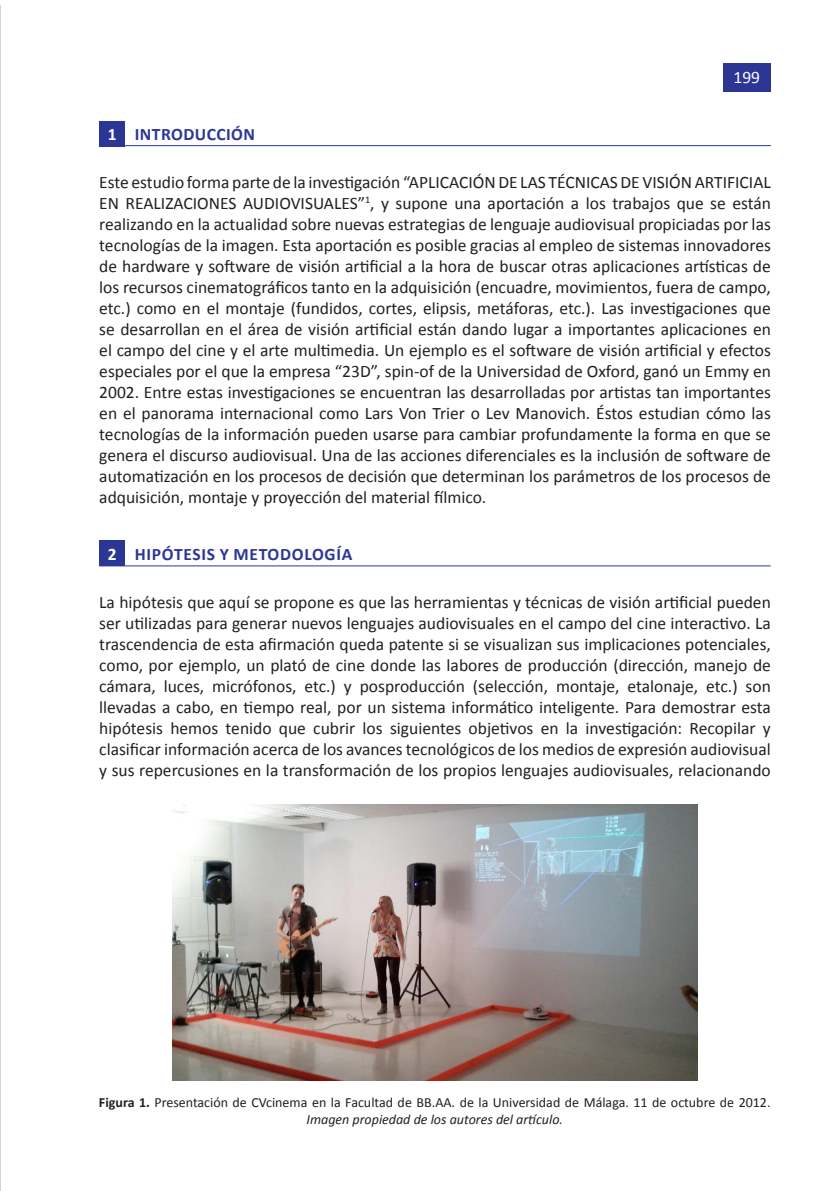
<style>
.page{position:relative;width:834px;height:1191px;background:#fff}
.page>*{position:absolute;margin:0;border:0;box-sizing:border-box;transform-origin:0 0}
.t1{font:17.5px/21px "Calibri";color:#231f20;text-align:justify}
.Apartados_cuerpo_de{font:700 17.5px "Calibri";letter-spacing:.03em;color:#2c3795}
.t2{font:17.5px "Calibri";color:#fff}
.Cuerpo_de_texto{font:700 17.5px "Calibri";color:#fff}
.t3{font:14px/16.8px "Calibri";color:#231f20;text-align:center}
.s1{color:#fff}
.s2{font-weight:700}
.s3{font-style:italic}
</style>
<div class="page">
<div style="left:723px;top:63px;width:47px;height:29px;background:#2c3795"></div>
<div style="left:99px;top:540px;width:26px;height:26px;background:#2c3795"></div>
<hr style="left:99px;top:565px;width:671px;height:1px;background:#2c3795">
<hr style="left:0;top:5px;width:1px;height:1186px;background:#a8a9ad">
<div style="left:99px;top:121px;width:26px;height:26px;background:#2c3795"></div>
<hr style="left:99px;top:145px;width:671px;height:1px;background:#2c3795">
<img style="left:173px;top:805px;width:524px;height:275px">
<p class="Cuerpo_de_texto" style="left:108px;top:123px;width:10px">1</p>
<p class="Apartados_cuerpo_de" style="left:135px;top:123px;width:121px">INTRODUCCIÓN</p>
<p class="t2" style="left:733px;top:66px;width:28px">199</p>
<p class="t1" style="left:99px;top:172px;width:673px">Este estudio forma parte de la investigación “APLICACIÓN DE LAS TÉCNICAS DE VISIÓN ARTIFICIAL EN REALIZACIONES AUDIOVISUALES”<sup>1</sup>, y supone una aportación a los trabajos que se están realizando en la actualidad sobre nuevas estrategias de lenguaje audiovisual propiciadas por las tecnologías de la imagen. Esta aportación es posible gracias al empleo de sistemas innovadores de hardware y software de visión artificial a la hora de buscar otras aplicaciones artísticas de los recursos cinematográficos tanto en la adquisición (encuadre, movimientos, fuera de campo, etc.) como en el montaje (fundidos, cortes, elipsis, metáforas, etc.). Las investigaciones que se desarrollan en el área de visión artificial están dando lugar a importantes aplicaciones en el campo del cine y el arte multimedia. Un ejemplo es el software de visión artificial y efectos especiales por el que la empresa “23D”, spin-of de la Universidad de Oxford, ganó un Emmy en 2002. Entre estas investigaciones se encuentran las desarrolladas por artistas tan importantes en el panorama internacional como Lars Von Trier o Lev Manovich. Éstos estudian cómo las tecnologías de la información pueden usarse para cambiar profundamente la forma en que se genera el discurso audiovisual. Una de las acciones diferenciales es la inclusión de software de automatización en los procesos de decisión que determinan los parámetros de los procesos de adquisición, montaje y proyección del material fílmico.</p>
<p class="Apartados_cuerpo_de" style="left:108px;top:543px;width:246px"><span class="s1">2</span> HIPÓTESIS Y METODOLOGÍA</p>
<p class="t1" style="left:99px;top:592px;width:673px">La hipótesis que aquí se propone es que las herramientas y técnicas de visión artificial pueden ser utilizadas para generar nuevos lenguajes audiovisuales en el campo del cine interactivo. La trascendencia de esta afirmación queda patente si se visualizan sus implicaciones potenciales, como, por ejemplo, un plató de cine donde las labores de producción (dirección, manejo de cámara, luces, micrófonos, etc.) y posproducción (selección, montaje, etalonaje, etc.) son llevadas a cabo, en tiempo real, por un sistema informático inteligente. Para demostrar esta hipótesis hemos tenido que cubrir los siguientes objetivos en la investigación: Recopilar y clasificar información acerca de los avances tecnológicos de los medios de expresión audiovisual y sus repercusiones en la transformación de los propios lenguajes audiovisuales, relacionando</p>
<p class="t3" style="left:99px;top:1093px;width:673px"><span class="s2">Figura 1.</span> Presentación de CVcinema en la Facultad de BB.AA. de la Universidad de Málaga. 11 de octubre de 2012.<br><span class="s3">Imagen propiedad de los autores del artículo.</span></p>
</div>
